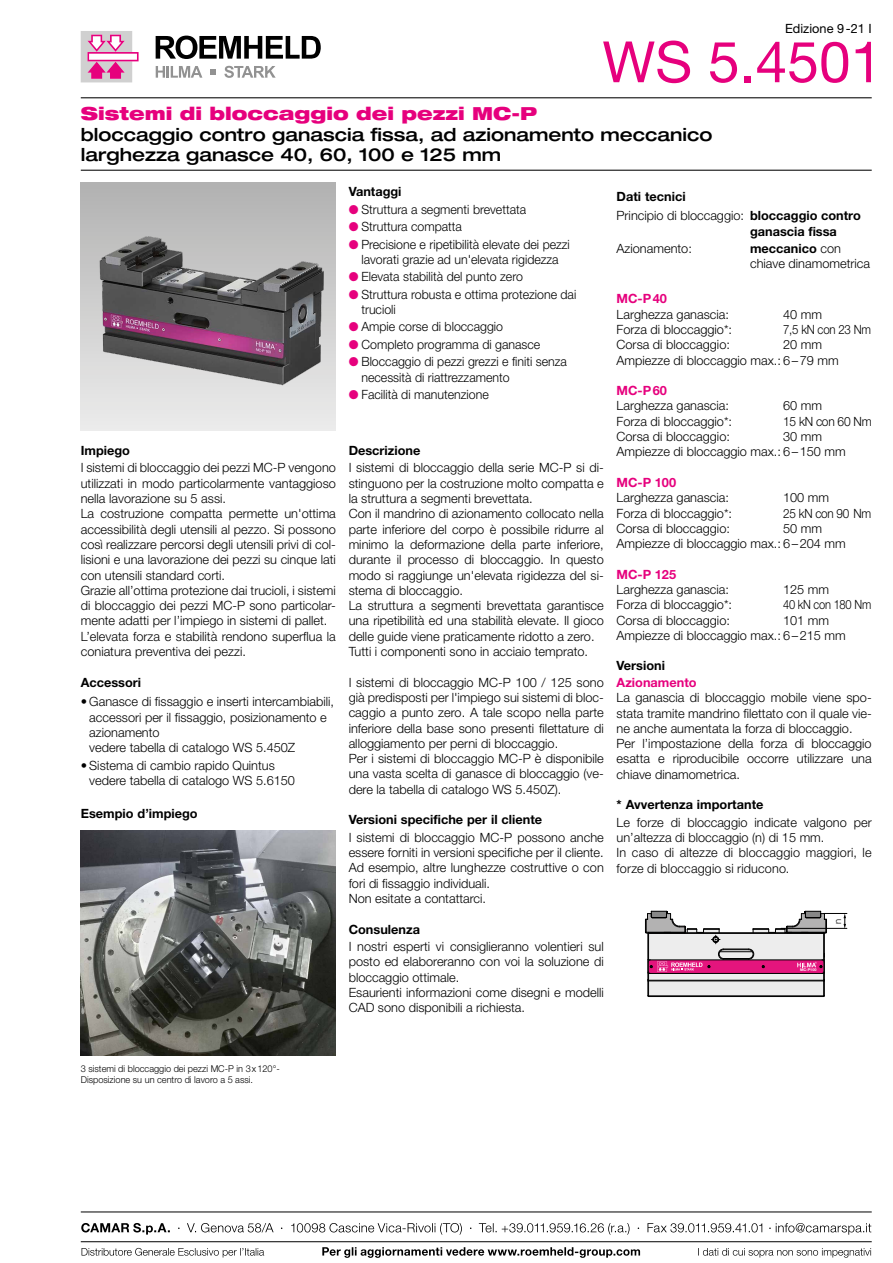
<style>
.page{position:relative;width:893px;height:1263px;background:#fff}
.page>*{position:absolute;margin:0;border:0;box-sizing:border-box;transform-origin:0 0}
.t1{font:57px "Helvetica Neue LT Pro";color:#e6007d}
.t2{font:500 expanded 18px/20.2px "Helvetica Neue LT Pro";color:#000}
.t3{font:900 expanded 18px "Helvetica Neue LT Pro";color:#e6007d}
.t4{font:300 12.75px/15.3px "Helvetica Neue LT Pro";color:#000}
.t5{font:700 12.75px/19.5px "Helvetica Neue LT Pro";color:#000}
.t6{font:700 12.75px "Helvetica Neue LT Pro";color:#e6007d}
.t7{font:12.75px "Helvetica Neue LT Pro";color:#000}
.t8{font:300 12.75px "Helvetica Neue LT Pro";color:#000;scale:.9 1}
.t9{font:300 12.75px "Helvetica Neue LT Pro";letter-spacing:-.02em;color:#000;scale:.87 1}
.t10{font:300 12.75px "Helvetica Neue LT Pro";letter-spacing:-.02em;color:#000;scale:.94 1}
.t11{font:300 12.75px "Helvetica Neue LT Pro";letter-spacing:-.02em;color:#000;scale:.92 1}
.t12{font:300 9.45px/10.5px "Helvetica Neue LT Pro";color:#000}
.t13{font:300 9.45px "Helvetica Neue";color:#000}
.t14{font:700 3.75px "Helvetica Neue";color:#fff}
.s1{color:#e6007d}
.s2{font-weight:300}
.s3{font-weight:700}
</style>
<div class="page">
<svg style="left:156px;top:36px;width:165px;height:23px"></svg>
<svg style="left:156px;top:66px;width:46px;height:12px"></svg>
<svg style="left:224px;top:66px;width:52px;height:12px"></svg>
<svg style="left:210px;top:69px;width:6px;height:6px"></svg>
<svg style="left:81px;top:31px;width:58px;height:51px"></svg>
<hr style="left:81px;top:170px;width:791px;height:1px;background:#000">
<hr style="left:81px;top:97px;width:791px;height:1px;background:#000">
<div style="left:81px;top:183px;width:255px;height:248px;background:linear-gradient(to bottom,#b2b2b2,#ececec)"></div>
<img style="left:95px;top:228px;width:239px;height:173px">
<img style="left:81px;top:830px;width:255px;height:225px">
<svg style="left:645px;top:910px;width:202px;height:87px"></svg>
<hr style="left:81px;top:1241px;width:791px;height:1px;background:#000">
<hr style="left:81px;top:1212px;width:791px;height:1px;background:#000">
<svg style="left:81px;top:1223px;width:790px;height:12px"></svg>
<svg style="left:698px;top:1248px;width:173px;height:10px"></svg>
<svg style="left:82px;top:1248px;width:182px;height:9px"></svg>
<svg style="left:322px;top:1247px;width:318px;height:11px"></svg>
<p class="t7" style="left:785px;top:20px;width:88px">Edizione 9-21 I</p>
<h1 class="t1" style="left:602px;top:27px;width:281px">WS 5.4501</h1>
<h2 class="t3" style="left:81px;top:102px;width:458px">Sistemi di bloccaggio dei pezzi MC-P</h2>
<h2 class="t2" style="left:81px;top:123px;width:633px">bloccaggio contro ganascia fissa, ad azionamento meccanico larghezza ganasce 40, 60, 100 e 125 mm</h2>
<p class="t5" style="left:81px;top:440px;width:51px">Impiego</p>
<p class="t4" style="left:81px;top:460px;width:257px">I sistemi di bloccaggio dei pezzi MC-P vengono utilizzati in modo particolarmente vantaggioso nella lavorazione su 5 assi.<br>La costruzione compatta permette un'ottima accessibilità degli utensili al pezzo. Si possono così realizzare percorsi degli utensili privi di col&shy;lisioni e una lavorazione dei pezzi su cinque lati con utensili standard corti.<br>Grazie all’ottima protezione dai trucioli, i sistemi di bloccaggio dei pezzi MC-P sono particolar&shy;mente adatti per l’impiego in sistemi di pallet.<br>L’elevata forza e stabilità rendono superflua la coniatura preventiva dei pezzi.</p>
<p class="t5" style="left:81px;top:672px;width:62px">Accessori</p>
<p class="t4" style="left:89px;top:694px;width:246px;text-indent:-9px">• Ganasce di fissaggio e inserti intercambiabili, accessori per il fissaggio, posizionamento e azionamento<br>vedere tabella di catalogo WS 5.450Z</p>
<p class="t4" style="left:89px;top:757px;width:207px;text-indent:-9px">• Sistema di cambio rapido Quintus vedere tabella di catalogo WS 5.6150</p>
<p class="t5" style="left:81px;top:803px;width:118px">Esempio d’impiego</p>
<p class="t5" style="left:349px;top:182px;width:54px">Vantaggi</p>
<p class="t4" style="left:349px;top:201px;width:179px"><span class="s1">●</span> Struttura a segmenti brevettata</p>
<p class="t4" style="left:349px;top:219px;width:115px"><span class="s1">●</span> Struttura compatta</p>
<p class="t4" style="left:349px;top:236px;width:223px;text-align:center"><span class="s1">●</span> Precisione e ripetibilità elevate dei pezzi lavorati grazie ad un'elevata rigidezza</p>
<p class="t4" style="left:349px;top:269px;width:176px"><span class="s1">●</span> Elevata stabilità del punto zero</p>
<p class="t4" style="left:361px;top:286px;width:216px;text-indent:-13px"><span class="s1">●</span> Struttura robusta e ottima protezione dai trucioli</p>
<p class="t4" style="left:349px;top:319px;width:156px"><span class="s1">●</span> Ampie corse di bloccaggio</p>
<p class="t4" style="left:349px;top:336px;width:193px"><span class="s1">●</span> Completo programma di ganasce</p>
<p class="t4" style="left:361px;top:354px;width:207px;text-indent:-13px"><span class="s1">●</span> Bloccaggio di pezzi grezzi e finiti senza necessità di riattrezzamento</p>
<p class="t4" style="left:349px;top:386px;width:142px"><span class="s1">●</span> Facilità di manutenzione</p>
<p class="t5" style="left:349px;top:440px;width:73px">Descrizione</p>
<p class="t4" style="left:349px;top:460px;width:257px">I sistemi di bloccaggio della serie MC-P si di&shy;stinguono per la costruzione molto compatta e la struttura a segmenti brevettata.<br>Con il mandrino di azionamento collocato nella parte inferiore del corpo è possibile ridurre al minimo la deformazione della parte inferiore, durante il processo di bloccaggio. In questo modo si raggiunge un'elevata rigidezza del si&shy;stema di bloccaggio.<br>La struttura a segmenti brevettata garantisce una ripetibilità ed una stabilità elevate. Il gioco delle guide viene praticamente ridotto a zero.<br>Tutti i componenti sono in acciaio temprato.</p>
<p class="t4" style="left:349px;top:674px;width:257px">I sistemi di bloccaggio MC-P 100 / 125 sono già predisposti per l'impiego sui sistemi di bloc&shy;caggio a punto zero. A tale scopo nella parte inferiore della base sono presenti filettature di alloggiamento per perni di bloccaggio.<br>Per i sistemi di bloccaggio MC-P è disponibile una vasta scelta di ganasce di bloccaggio (ve&shy;dere la tabella di catalogo WS 5.450Z).</p>
<p class="t5" style="left:349px;top:810px;width:195px">Versioni specifiche per il cliente</p>
<p class="t4" style="left:349px;top:829px;width:257px">I sistemi di bloccaggio MC-P possono anche essere forniti in versioni specifiche per il cliente.<br>Ad esempio, altre lunghezze costruttive o con fori di fissaggio individuali.<br>Non esitate a contattarci.</p>
<p class="t5" style="left:349px;top:919px;width:73px">Consulenza</p>
<p class="t4" style="left:349px;top:938px;width:257px">I nostri esperti vi consiglieranno volentieri sul posto ed elaboreranno con voi la soluzione di bloccaggio ottimale.<br>Esaurienti informazioni come disegni e modelli CAD sono disponibili a richiesta.</p>
<p class="t5" style="left:617px;top:186px;width:246px">Dati tecnici<br><span class="s2">Principio di bloccaggio:</span> bloccaggio contro</p>
<p class="t5" style="left:750px;top:221px;width:88px">ganascia fissa</p>
<p class="t4" style="left:617px;top:241px;width:77px">Azionamento:</p>
<p class="t4" style="left:750px;top:241px;width:121px"><span class="s3">meccanico</span> con chiave dinamometrica</p>
<p class="t6" style="left:617px;top:291px;width:52px">MC-P40</p>
<p class="t4" style="left:617px;top:306px;width:114px">Larghezza ganascia:</p>
<p class="t4" style="left:783px;top:306px;width:40px">40 mm</p>
<p class="t4" style="left:617px;top:321px;width:117px">Forza di bloccaggio*:</p>
<p class="t8" style="left:783px;top:322px;width:99px">7,5 kN con 23 Nm</p>
<p class="t4" style="left:617px;top:337px;width:115px">Corsa di bloccaggio:</p>
<p class="t4" style="left:617px;top:337px;width:224px;text-indent:167px">20 mm<br>Ampiezze di bloccaggio max.: 6–79 mm</p>
<p class="t6" style="left:617px;top:383px;width:52px">MC-P60</p>
<p class="t4" style="left:617px;top:398px;width:114px">Larghezza ganascia:</p>
<p class="t4" style="left:783px;top:398px;width:40px">60 mm</p>
<p class="t4" style="left:617px;top:413px;width:117px">Forza di bloccaggio*:</p>
<p class="t10" style="left:783px;top:413px;width:96px">15 kN con 60 Nm</p>
<p class="t4" style="left:617px;top:429px;width:115px">Corsa di bloccaggio:</p>
<p class="t4" style="left:617px;top:429px;width:231px;text-indent:167px">30 mm<br>Ampiezze di bloccaggio max.: 6–150 mm</p>
<p class="t6" style="left:617px;top:474px;width:61px">MC-P 100</p>
<p class="t4" style="left:617px;top:490px;width:114px">Larghezza ganascia:</p>
<p class="t4" style="left:783px;top:490px;width:48px">100 mm</p>
<p class="t4" style="left:617px;top:505px;width:117px">Forza di bloccaggio*:</p>
<p class="t11" style="left:783px;top:505px;width:97px">25 kN con 90 Nm</p>
<p class="t4" style="left:617px;top:520px;width:115px">Corsa di bloccaggio:</p>
<p class="t4" style="left:617px;top:520px;width:231px;text-indent:167px">50 mm<br>Ampiezze di bloccaggio max.: 6–204 mm</p>
<p class="t6" style="left:617px;top:566px;width:61px">MC-P 125</p>
<p class="t4" style="left:617px;top:582px;width:114px">Larghezza ganascia:</p>
<p class="t4" style="left:783px;top:582px;width:48px">125 mm</p>
<p class="t4" style="left:617px;top:597px;width:117px">Forza di bloccaggio*:</p>
<p class="t9" style="left:783px;top:597px;width:103px">40 kN con 180 Nm</p>
<p class="t4" style="left:617px;top:612px;width:115px">Corsa di bloccaggio:</p>
<p class="t4" style="left:617px;top:612px;width:231px;text-indent:167px">101 mm<br>Ampiezze di bloccaggio max.: 6–215 mm</p>
<p class="t5" style="left:617px;top:655px;width:50px">Versioni</p>
<p class="t6" style="left:617px;top:674px;width:82px">Azionamento</p>
<p class="t4" style="left:617px;top:690px;width:257px">La ganascia di bloccaggio mobile viene spo&shy;stata tramite mandrino filettato con il quale vie&shy;ne anche aumentata la forza di bloccaggio.<br>Per l’impostazione della forza di bloccaggio esatta e riproducibile occorre utilizzare una chiave dinamometrica.</p>
<p class="t5" style="left:617px;top:795px;width:148px">* Avvertenza importante</p>
<p class="t4" style="left:617px;top:814px;width:257px">Le forze di bloccaggio indicate valgono per un’altezza di bloccaggio (n) di 15 mm.<br>In caso di altezze di bloccaggio maggiori, le forze di bloccaggio si riducono.</p>
<p class="t14" style="left:800px;top:967px;width:18px">MC-P100</p>
<p class="t13" style="left:832px;top:923px;width:7px;rotate:-90deg">n</p>
<p class="t12" style="left:81px;top:1063px;width:201px">3 sistemi di bloccaggio dei pezzi MC-P in 3x120°-<br>Disposizione su un centro di lavoro a 5 assi.</p>
</div>
